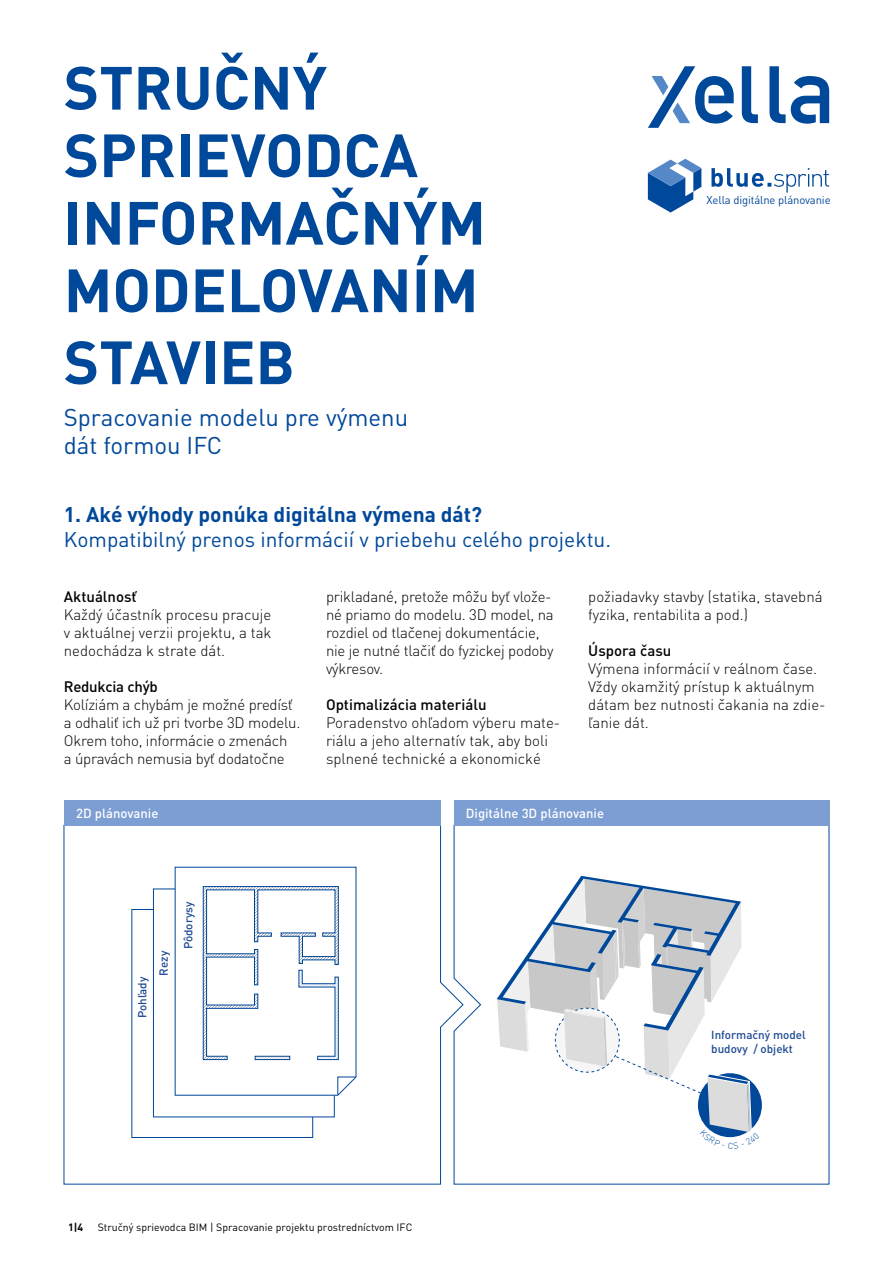
<style>
.page{position:relative;width:893px;height:1263px;background:#fff}
.page>*{position:absolute;margin:0;border:0;box-sizing:border-box;transform-origin:0 0}
.t1{font:700 60px/68.7px "DIN Pro";color:#00489a}
.t2{font:24px/28.8px "DIN Pro";color:#00489a}
.t3{font:21px "DIN Pro";color:#00489a}
.t4{font:700 21px "DIN Pro";color:#00489a}
.t5{font:300 15px/18px "DIN Pro";letter-spacing:-.005em;color:#000}
.t6{font:500 15px "DIN Pro";color:#000}
.t7{font:500 13.05px "DIN Pro";color:#fff}
.t8{font:500 11.55px/14px "DIN Pro";color:#1c4a93}
.t9{font:11.25px "DIN Pro";letter-spacing:-.01em;color:#00489a}
.t10{font:10.5px "DIN Pro";color:#000}
.t11{font:700 10.5px "DIN Pro";color:#000}
</style>
<div class="page">
<svg style="left:648px;top:66px;width:86px;height:62px"></svg>
<svg style="left:742px;top:66px;width:16px;height:57px"></svg>
<svg style="left:769px;top:66px;width:60px;height:58px"></svg>
<svg style="left:711px;top:168px;width:118px;height:25px"></svg>
<svg style="left:648px;top:159px;width:53px;height:54px"></svg>
<svg style="left:64px;top:825px;width:765px;height:359px"></svg>
<div style="left:64px;top:800px;width:377px;height:26px;background:#7c9ed3"></div>
<div style="left:454px;top:800px;width:375px;height:26px;background:#7c9ed3"></div>
<svg style="left:497px;top:876px;width:262px;height:273px"></svg>
<h1 class="t1" style="left:64px;top:52px;width:424px">STRUČNÝ<br>SPRIEVODCA<br>INFORMAČNÝM<br>MODELOVANÍM<br>STAVIEB</h1>
<h2 class="t2" style="left:64px;top:402px;width:346px">Spracovanie modelu pre výmenu dát formou IFC</h2>
<p class="t9" style="left:706px;top:193px;width:126px">Xella digitálne plánovanie</p>
<h3 class="t4" style="left:64px;top:501px;width:420px">1. Aké výhody ponúka digitálna výmena dát?</h3>
<h3 class="t3" style="left:64px;top:526px;width:549px">Kompatibilný prenos informácií v priebehu celého projektu.</h3>
<p class="t6" style="left:64px;top:587px;width:74px">Aktuálnosť</p>
<p class="t5" style="left:64px;top:606px;width:209px;text-align:justify">Každý účastník procesu pracuje v aktuálnej verzii projektu, a tak nedochádza k strate dát.</p>
<p class="t6" style="left:64px;top:677px;width:96px">Redukcia chýb</p>
<p class="t5" style="left:64px;top:696px;width:238px">Kolíziám a chybám je možné predísť a odhaliť ich už pri tvorbe 3D modelu.<br>Okrem toho, informácie o zmenách<br>a úpravách nemusia byť dodatočne</p>
<p class="t5" style="left:588px;top:588px;width:236px">požiadavky stavby (statika, stavebná fyzika, rentabilita a pod.)</p>
<p class="t6" style="left:588px;top:641px;width:85px">Úspora času</p>
<p class="t5" style="left:588px;top:660px;width:239px">Výmena informácií v reálnom čase.<br>Vždy okamžitý prístup k aktuálnym dátam bez nutnosti čakania na zdie&shy;ľanie dát.</p>
<p class="t5" style="left:326px;top:588px;width:229px">prikladané, pretože môžu byť vlože&shy;né priamo do modelu. 3D model, na rozdiel od tlačenej dokumentácie, nie je nutné tlačiť do fyzickej podoby výkresov.</p>
<p class="t6" style="left:326px;top:695px;width:162px">Optimalizácia materiálu</p>
<p class="t5" style="left:326px;top:714px;width:236px">Poradenstvo ohľadom výberu mate&shy;riálu a jeho alternatív tak, aby boli splnené technické a ekonomické</p>
<p class="t7" style="left:76px;top:804px;width:84px">2D plánovanie</p>
<p class="t7" style="left:466px;top:804px;width:140px">Digitálne 3D plánovanie</p>
<p class="t8" style="left:135px;top:1018px;width:43px;rotate:-90deg">Pohľady</p>
<p class="t8" style="left:156px;top:975px;width:26px;rotate:-90deg">Rezy</p>
<p class="t8" style="left:181px;top:949px;width:49px;rotate:-90deg">Pôdorysy</p>
<p class="t11" style="left:68px;top:1220px;width:17px">1|4</p>
<p class="t10" style="left:98px;top:1221px;width:316px">Stručný sprievodca BIM | Spracovanie projektu prostredníctvom IFC</p>
<p class="t8" style="left:711px;top:1027px;width:96px">Informačný model budovy / objekt</p>
</div>
